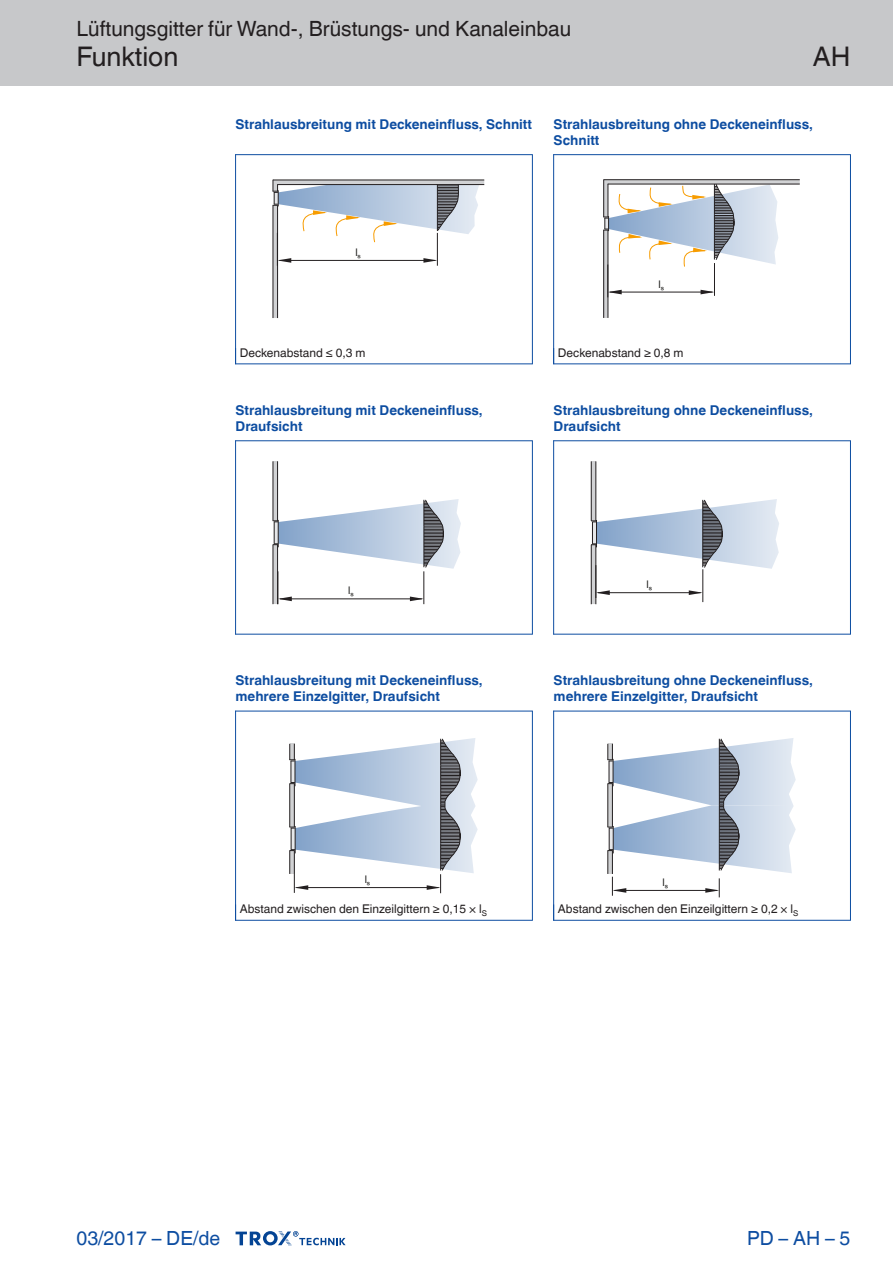
<style>
.page{position:relative;width:893px;height:1263px;background:#fff}
.page>*{position:absolute;margin:0;border:0;box-sizing:border-box;transform-origin:0 0}
.Navigation_2{font:27px "TROX Helvetica";color:#231f20}
.Navigation_3{font:27px "TROX Helvetica";color:#231f20}
.Navigation_1{font:21px "TROX Helvetica";color:#231f20}
.country{font:19.5px "TROX Helvetica";color:#0d4da1}
.pagina_li-re{font:19.5px "TROX Helvetica";color:#0d4da1}
.Standard_oben_links{font:700 13.5px/16.2px "TROX Helvetica";color:#0d4da1}
._30_graphic_index{font:12px "TROX Helvetica";color:#231f20}
.Update_OIDs{font:10.5px "TROX Helvetica";color:#1d1d1b}
</style>
<div class="page">
<div style="left:0;top:0;width:893px;height:85px;background:#c7c8ca"></div>
<svg style="left:236px;top:1231px;width:110px;height:15px"></svg>
<div style="left:273px;top:461px;width:5px;height:60px;background:#d1d2d4"></div>
<hr style="left:273px;top:461px;width:1px;height:60px;background:#231f20">
<hr style="left:277px;top:461px;width:1px;height:60px;background:#231f20">
<svg style="left:272px;top:499px;width:189px;height:135px"></svg>
<div style="left:591px;top:461px;width:5px;height:60px;background:#d1d2d4"></div>
<hr style="left:591px;top:461px;width:1px;height:60px;background:#231f20">
<hr style="left:596px;top:461px;width:1px;height:60px;background:#231f20">
<svg style="left:554px;top:499px;width:225px;height:135px"></svg>
<hr style="left:235px;top:440px;width:1px;height:194px;background:#0d4da1">
<hr style="left:532px;top:440px;width:1px;height:194px;background:#0d4da1">
<hr style="left:235px;top:440px;width:297px;height:1px;background:#0d4da1">
<hr style="left:235px;top:634px;width:297px;height:1px;background:#0d4da1">
<hr style="left:553px;top:440px;width:1px;height:194px;background:#0d4da1">
<hr style="left:850px;top:440px;width:1px;height:194px;background:#0d4da1">
<hr style="left:553px;top:440px;width:297px;height:1px;background:#0d4da1">
<hr style="left:553px;top:634px;width:297px;height:1px;background:#0d4da1">
<div style="left:273px;top:205px;width:5px;height:113px;background:#d1d2d4"></div>
<hr style="left:273px;top:205px;width:1px;height:113px;background:#231f20">
<hr style="left:277px;top:205px;width:1px;height:113px;background:#231f20">
<svg style="left:273px;top:180px;width:211px;height:63px"></svg>
<hr style="left:437px;top:233px;width:1px;height:33px;background:#231f20">
<hr style="left:277px;top:233px;width:1px;height:33px;background:#231f20">
<hr style="left:279px;top:260px;width:156px;height:1px;background:#231f20">
<svg style="left:423px;top:258px;width:14px;height:5px"></svg>
<svg style="left:278px;top:258px;width:13px;height:5px"></svg>
<hr style="left:603px;top:179px;width:1px;height:38px;background:#231f20">
<hr style="left:604px;top:179px;width:196px;height:1px;background:#231f20">
<hr style="left:235px;top:154px;width:1px;height:210px;background:#0d4da1">
<hr style="left:532px;top:154px;width:1px;height:210px;background:#0d4da1">
<hr style="left:235px;top:154px;width:297px;height:1px;background:#0d4da1">
<hr style="left:235px;top:363px;width:297px;height:1px;background:#0d4da1">
<hr style="left:553px;top:154px;width:1px;height:210px;background:#0d4da1">
<hr style="left:850px;top:154px;width:1px;height:210px;background:#0d4da1">
<hr style="left:553px;top:154px;width:297px;height:1px;background:#0d4da1">
<hr style="left:553px;top:363px;width:297px;height:1px;background:#0d4da1">
<svg style="left:553px;top:180px;width:247px;height:184px"></svg>
<svg style="left:289px;top:738px;width:189px;height:155px"></svg>
<svg style="left:607px;top:738px;width:189px;height:159px"></svg>
<hr style="left:235px;top:711px;width:1px;height:210px;background:#0d4da1">
<hr style="left:532px;top:711px;width:1px;height:210px;background:#0d4da1">
<hr style="left:235px;top:711px;width:297px;height:1px;background:#0d4da1">
<hr style="left:235px;top:920px;width:297px;height:1px;background:#0d4da1">
<hr style="left:553px;top:711px;width:1px;height:210px;background:#0d4da1">
<hr style="left:850px;top:711px;width:1px;height:210px;background:#0d4da1">
<hr style="left:553px;top:711px;width:297px;height:1px;background:#0d4da1">
<hr style="left:553px;top:920px;width:297px;height:1px;background:#0d4da1">
<p class="Navigation_1" style="left:77px;top:17px;width:496px">Lüftungsgitter für Wand-, Brüstungs- und Kanaleinbau</p>
<p class="Navigation_2" style="left:77px;top:41px;width:103px">Funktion</p>
<p class="Navigation_3" style="left:813px;top:41px;width:39px">AH</p>
<p class="Standard_oben_links" style="left:236px;top:116px;width:298px">Strahlausbreitung mit Deckeneinfluss, Schnitt</p>
<p class="Standard_oben_links" style="left:554px;top:116px;width:261px">Strahlausbreitung ohne Deckeneinfluss,<br>Schnitt</p>
<p class="Update_OIDs" style="left:355px;top:246px;width:7px">ls</p>
<p class="_30_graphic_index" style="left:240px;top:345px;width:127px">Deckenabstand ≤ 0,3 m</p>
<p class="Standard_oben_links" style="left:236px;top:402px;width:248px">Strahlausbreitung mit Deckeneinfluss,<br>Draufsicht</p>
<p class="Update_OIDs" style="left:658px;top:279px;width:7px">ls</p>
<p class="_30_graphic_index" style="left:558px;top:345px;width:127px">Deckenabstand ≥ 0,8 m</p>
<p class="Standard_oben_links" style="left:554px;top:402px;width:261px">Strahlausbreitung ohne Deckeneinfluss,<br>Draufsicht</p>
<p class="Update_OIDs" style="left:348px;top:584px;width:7px">ls</p>
<p class="Standard_oben_links" style="left:236px;top:672px;width:248px">Strahlausbreitung mit Deckeneinfluss, mehrere Einzelgitter, Draufsicht</p>
<p class="Update_OIDs" style="left:646px;top:578px;width:7px">ls</p>
<p class="Standard_oben_links" style="left:554px;top:672px;width:261px">Strahlausbreitung ohne Deckeneinfluss, mehrere Einzelgitter, Draufsicht</p>
<p class="Update_OIDs" style="left:365px;top:873px;width:7px">ls</p>
<p class="_30_graphic_index" style="left:240px;top:902px;width:249px">Abstand zwischen den Einzeilgittern ≥ 0,15 × l<sub>S</sub></p>
<p class="Update_OIDs" style="left:662px;top:876px;width:7px">ls</p>
<p class="_30_graphic_index" style="left:558px;top:902px;width:242px">Abstand zwischen den Einzeilgittern ≥ 0,2 × l<sub>S</sub></p>
<p class="country" style="left:77px;top:1227px;width:145px">03/2017 – DE/de</p>
<p class="pagina_li-re" style="left:747px;top:1227px;width:105px">PD – AH – 5</p>
</div>
